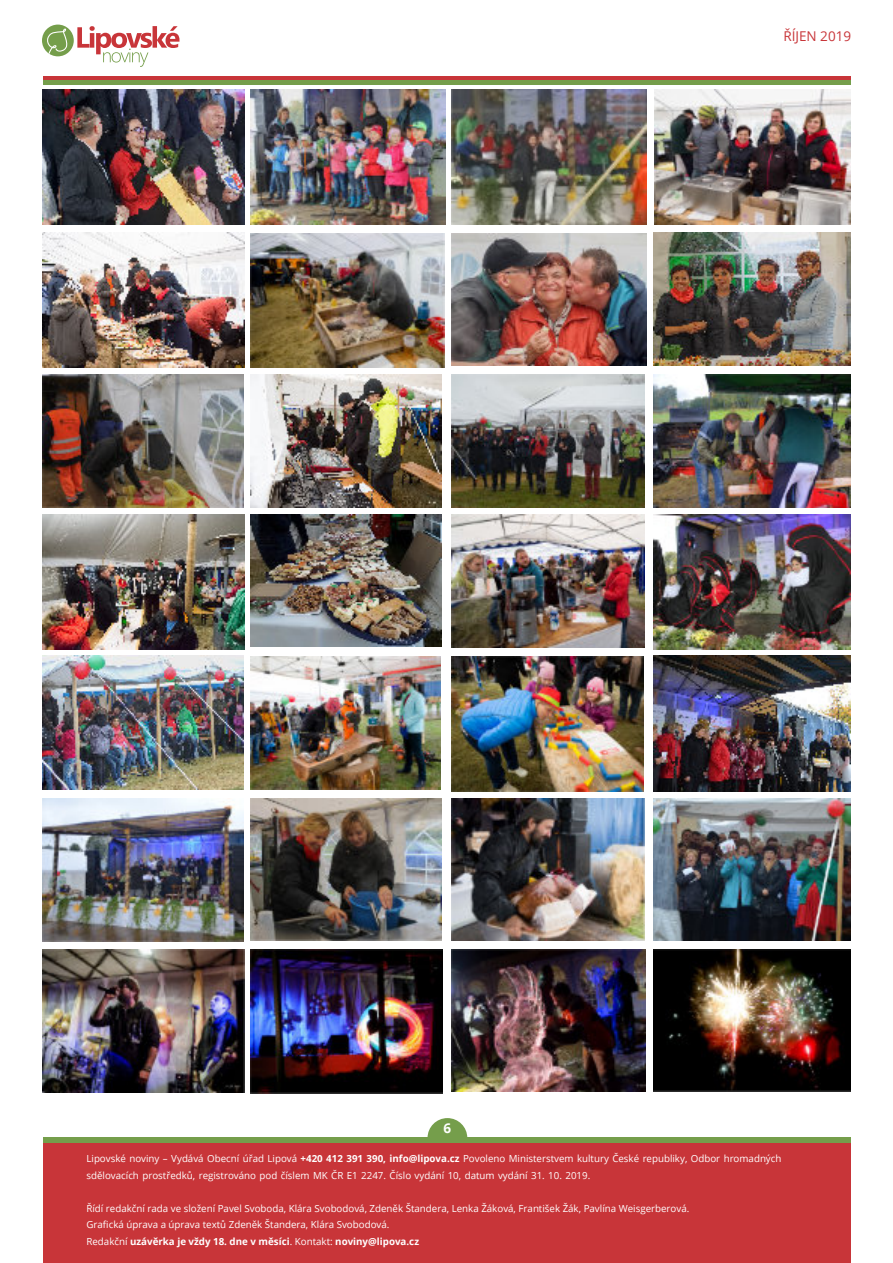
<style>
.page{position:relative;width:893px;height:1263px;background:#fff}
.page>*{position:absolute;margin:0;border:0;box-sizing:border-box;transform-origin:0 0}
.t1{font:13.5px "Open Sans";color:#c83539}
.t2{font:700 13.5px "Open Sans";color:#fff}
.t3{font:9.75px/16.5px "Open Sans";color:#fff}
.s1{font-weight:700}
</style>
<div class="page">
<div style="left:428px;top:1118px;width:39px;height:40px;background:#759e4b;border-radius:50%"></div>
<div style="left:43px;top:1137px;width:808px;height:7px;background:#759e4b"></div>
<div style="left:43px;top:1143px;width:808px;height:120px;background:#c83539"></div>
<hr style="left:43px;top:76px;width:807px;height:4px;background:#c83539">
<div style="left:43px;top:80px;width:807px;height:5px;background:#759e4b"></div>
<svg style="left:77px;top:26px;width:102px;height:41px"></svg>
<div style="left:42px;top:25px;width:32px;height:31px;background:#759e4b;border-radius:50%"></div>
<svg style="left:47px;top:29px;width:20px;height:25px"></svg>
<img style="left:42px;top:89px;width:202px;height:136px">
<img style="left:250px;top:89px;width:195px;height:136px">
<img style="left:43px;top:233px;width:201px;height:134px">
<img style="left:452px;top:89px;width:195px;height:136px">
<img style="left:655px;top:89px;width:195px;height:136px">
<img style="left:43px;top:949px;width:201px;height:143px">
<img style="left:452px;top:233px;width:195px;height:132px">
<img style="left:654px;top:949px;width:196px;height:142px">
<img style="left:250px;top:233px;width:195px;height:134px">
<img style="left:452px;top:949px;width:193px;height:142px">
<img style="left:250px;top:949px;width:193px;height:144px">
<img style="left:452px;top:656px;width:192px;height:136px">
<img style="left:654px;top:515px;width:196px;height:134px">
<img style="left:250px;top:656px;width:190px;height:134px">
<img style="left:653px;top:233px;width:197px;height:132px">
<img style="left:43px;top:374px;width:201px;height:133px">
<img style="left:250px;top:374px;width:191px;height:133px">
<img style="left:452px;top:374px;width:192px;height:133px">
<img style="left:653px;top:374px;width:197px;height:133px">
<img style="left:42px;top:515px;width:202px;height:134px">
<img style="left:250px;top:515px;width:191px;height:132px">
<img style="left:43px;top:799px;width:200px;height:142px">
<img style="left:452px;top:515px;width:192px;height:133px">
<img style="left:42px;top:656px;width:201px;height:134px">
<img style="left:654px;top:656px;width:196px;height:136px">
<img style="left:250px;top:799px;width:191px;height:141px">
<img style="left:452px;top:799px;width:192px;height:141px">
<img style="left:654px;top:799px;width:196px;height:141px">
<h1 class="t1" style="left:783px;top:30px;width:69px">ŘÍJEN 2019</h1>
<h1 class="t2" style="left:443px;top:1123px;width:9px">6</h1>
<p class="t3" style="left:86px;top:1151px;width:696px">Lipovské noviny – Vydává Obecní úřad Lipová <span class="s1">+420 412 391 390, info@lipova.cz</span> Povoleno Ministerstvem kultury České republiky, Odbor hromadných sdělovacích prostředků, registrováno pod číslem MK ČR E1 2247. Číslo vydání 10, datum vydání 31. 10. 2019.</p>
<p class="t3" style="left:86px;top:1201px;width:604px">Řídí redakční rada ve složení Pavel Svoboda, Klára Svobodová, Zdeněk Štandera, Lenka Žáková, František Žák, Pavlína Weisgerberová.<br>Grafická úprava a úprava textů Zdeněk Štandera, Klára Svobodová.<br>Redakční <span class="s1">uzávěrka je vždy 18. dne v měsíci</span>. Kontakt: <span class="s1">noviny@lipova.cz</span></p>
</div>
